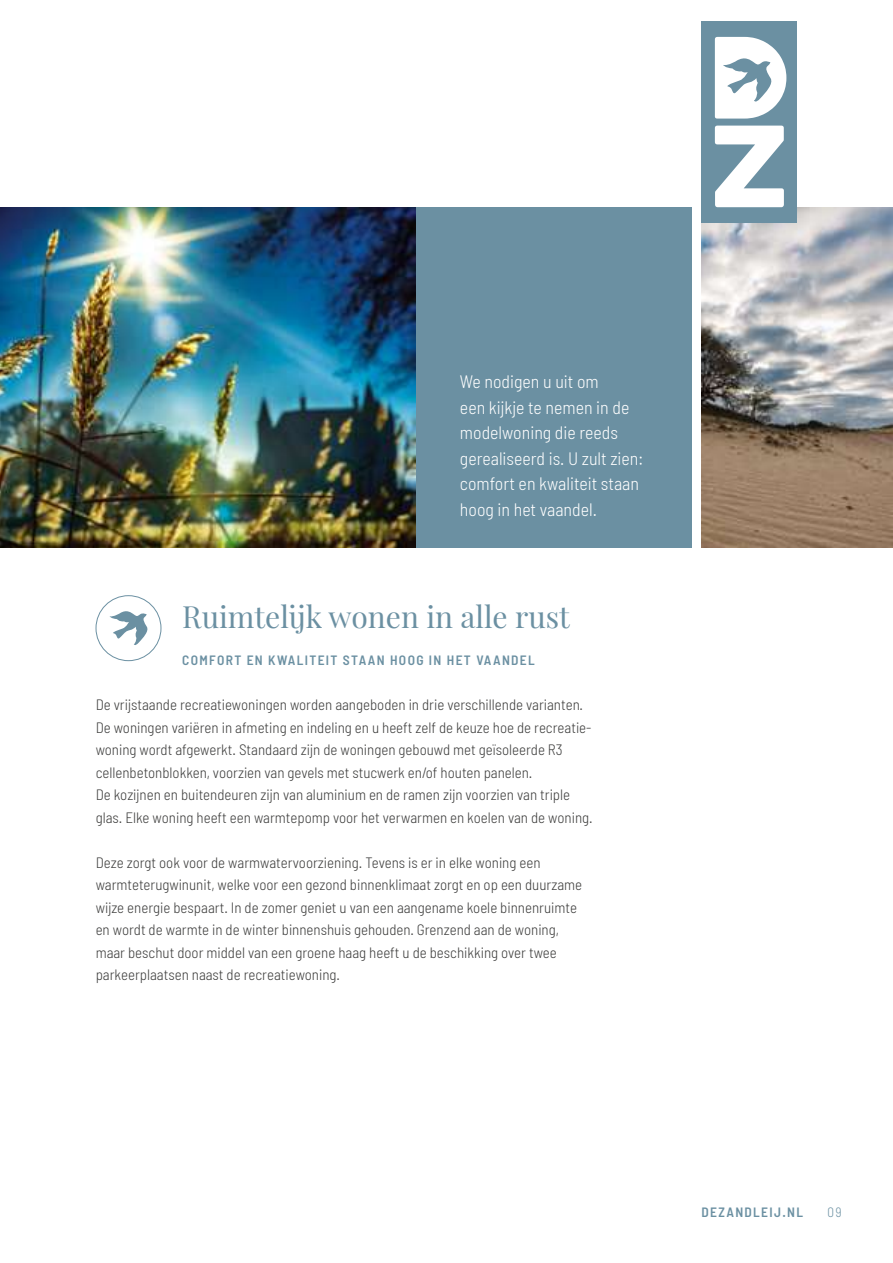
<style>
.page{position:relative;width:893px;height:1263px;background:#fff}
.page>*{position:absolute;margin:0;border:0;box-sizing:border-box;transform-origin:0 0}
.t1{font:30px "Playfair Display";color:#6b90a2}
.t2{font:300 semi-condensed 18px/25.5px "Barlow";color:#fff}
.t3{font:300 semi-condensed 15px/22.5px "Barlow";color:#3c3c3b}
.t4{font:600 semi-condensed 13.5px "Barlow";letter-spacing:.1em;color:#6b90a2}
.t5{font:300 semi-condensed 13.5px "Barlow";color:#6b90a2}
</style>
<div class="page">
<img style="left:702px;top:207px;width:191px;height:340px">
<div style="left:702px;top:21px;width:95px;height:202px;background:#6b90a2"></div>
<svg style="left:715px;top:126px;width:69px;height:81px"></svg>
<svg style="left:715px;top:37px;width:71px;height:82px"></svg>
<div style="left:415px;top:207px;width:277px;height:340px;background:#6b90a2"></div>
<img style="left:0;top:207px;width:415px;height:340px">
<svg style="left:110px;top:611px;width:38px;height:34px"></svg>
<div style="left:96px;top:595px;width:65px;height:66px;border:1px solid #6b90a2;border-radius:50%"></div>
<p class="t2" style="left:460px;top:368px;width:185px">We nodigen u uit om<br>een kijkje te nemen in de modelwoning die reeds gerealiseerd is. U zult zien: comfort en kwaliteit staan hoog in het vaandel.</p>
<h1 class="t1" style="left:182px;top:593px;width:389px">Ruimtelijk wonen in alle rust</h1>
<p class="t4" style="left:182px;top:652px;width:354px">COMFORT EN KWALITEIT STAAN HOOG IN HET VAANDEL</p>
<p class="t3" style="left:96px;top:693px;width:499px">De vrijstaande recreatiewoningen worden aangeboden in drie verschillende varianten.<br>De woningen variëren in afmeting en indeling en u heeft zelf de keuze hoe de recreatie&shy;woning wordt afgewerkt. Standaard zijn de woningen gebouwd met geïsoleerde R3 cellenbetonblokken, voorzien van gevels met stucwerk en/of houten panelen.<br>De kozijnen en buitendeuren zijn van aluminium en de ramen zijn voorzien van triple glas. Elke woning heeft een warmtepomp voor het verwarmen en koelen van de woning.</p>
<p class="t3" style="left:96px;top:851px;width:488px">Deze zorgt ook voor de warmwatervoorziening. Tevens is er in elke woning een warmteterugwinunit, welke voor een gezond binnenklimaat zorgt en op een duurzame wijze energie bespaart. In de zomer geniet u van een aangename koele binnenruimte en wordt de warmte in de winter binnenshuis gehouden. Grenzend aan de woning, maar beschut door middel van een groene haag heeft u de beschikking over twee parkeerplaatsen naast de recreatiewoning.</p>
<p class="t4" style="left:702px;top:1204px;width:103px">DEZANDLEIJ.NL</p>
<p class="t5" style="left:827px;top:1204px;width:16px">09</p>
</div>
